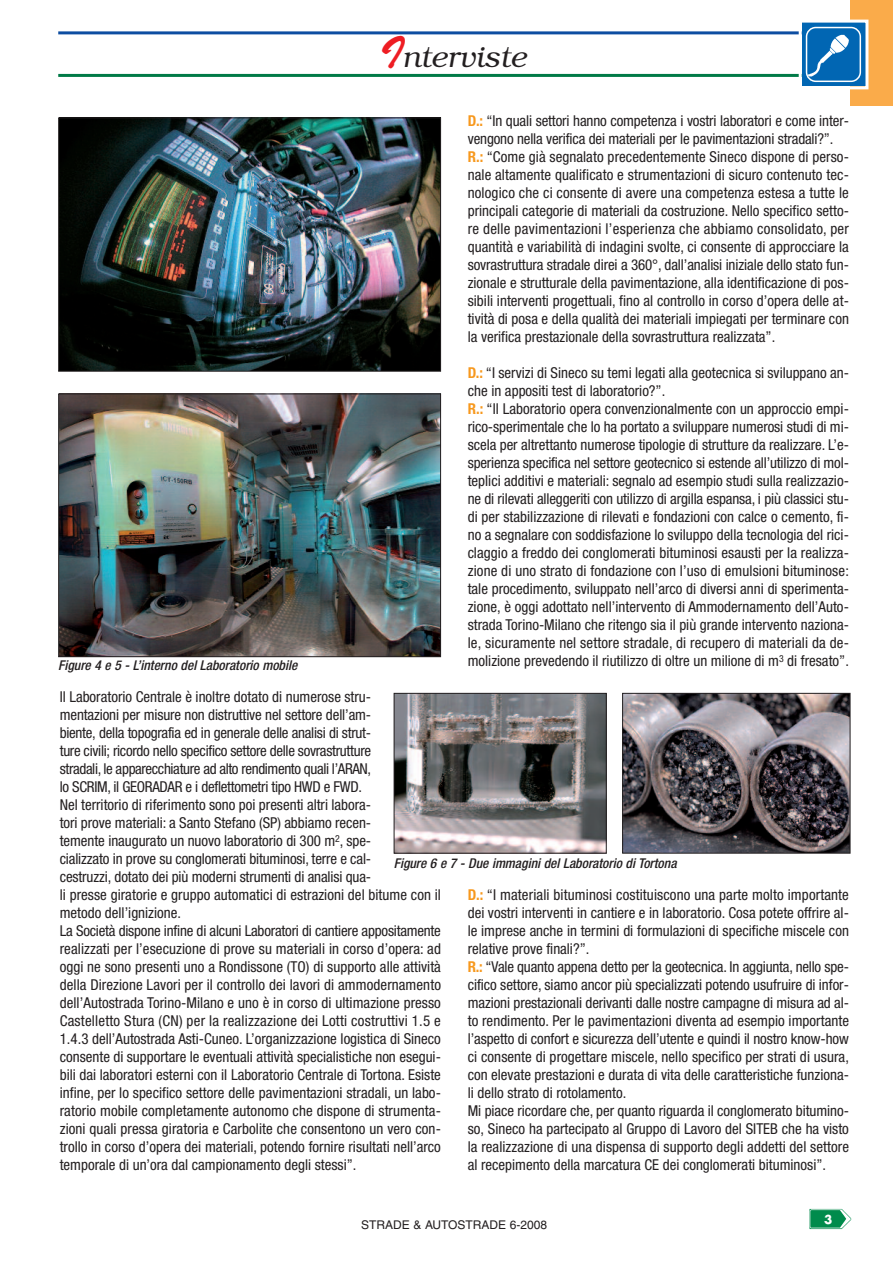
<style>
.page{position:relative;width:893px;height:1263px;background:#fff}
.page>*{position:absolute;margin:0;border:0;box-sizing:border-box;transform-origin:0 0}
.t1{font:italic 300 30px "Bookman";color:#231f20}
.t2{font:condensed 15px/18px "Helvetica Neue";color:#231f20}
.t3{font:italic 500 condensed 13.5px "Helvetica Neue";color:#231f20}
.t4{font:12px "Helvetica";color:#231f20}
.t5{font:700 12px "Futura";color:#fff}
.s1{font-family:"Brush Script";font-weight:400;font-style:normal;font-size:45px;color:#ee1d23}
.s2{font-weight:700;color:#f7981d}
</style>
<div class="page">
<img style="left:810px;top:1209px;width:41px;height:20px">
<hr style="left:58px;top:31px;width:790px;height:3px;background:#0d4da1">
<hr style="left:58px;top:74px;width:790px;height:3px;background:#017a47">
<div style="left:850px;top:0;width:43px;height:106px;background:#faab4a"></div>
<div style="left:802px;top:23px;width:63px;height:63px;background:linear-gradient(to right,#0166b3,#0166b3)"></div>
<div style="left:799px;top:20px;width:69px;height:69px;border:3px solid #fff"></div>
<svg style="left:806px;top:27px;width:55px;height:55px;background:#3484c2"></svg>
<img style="left:60px;top:396px;width:379px;height:259px">
<div style="left:58px;top:394px;width:383px;height:263px;border:1px solid #231f20"></div>
<img style="left:60px;top:120px;width:379px;height:250px">
<div style="left:58px;top:118px;width:383px;height:254px;border:1px solid #231f20"></div>
<img style="left:396px;top:695px;width:209px;height:156px">
<div style="left:394px;top:693px;width:213px;height:160px;border:1px solid #231f20"></div>
<img style="left:624px;top:695px;width:224px;height:156px">
<div style="left:622px;top:693px;width:228px;height:160px;border:1px solid #231f20"></div>
<p class="t3" style="left:58px;top:660px;width:241px">Figure 4 e 5 - L’interno del Laboratorio mobile</p>
<h1 class="t1" style="left:380px;top:40px;width:148px"><span class="s1">I</span>nterviste</h1>
<p class="t2" style="left:468px;top:113px;width:383px"><span class="s2">D.:</span> “In quali settori hanno competenza i vostri laboratori e come inter&shy;vengono nella verifica dei materiali per le pavimentazioni stradali?”.<br><span class="s2">R.:</span> “Come già segnalato precedentemente Sineco dispone di perso&shy;nale altamente qualificato e strumentazioni di sicuro contenuto tec&shy;nologico che ci consente di avere una competenza estesa a tutte le principali categorie di materiali da costruzione. Nello specifico setto&shy;re delle pavimentazioni l’esperienza che abbiamo consolidato, per quantità e variabilità di indagini svolte, ci consente di approcciare la sovrastruttura stradale direi a 360°, dall’analisi iniziale dello stato fun&shy;zionale e strutturale della pavimentazione, alla identificazione di pos&shy;sibili interventi progettuali, fino al controllo in corso d’opera delle at&shy;tività di posa e della qualità dei materiali impiegati per terminare con la verifica prestazionale della sovrastruttura realizzata”.</p>
<p class="t2" style="left:468px;top:365px;width:383px"><span class="s2">D.:</span> “I servizi di Sineco su temi legati alla geotecnica si sviluppano an&shy;che in appositi test di laboratorio?”.<br><span class="s2">R.:</span> “Il Laboratorio opera convenzionalmente con un approccio empi&shy;rico-sperimentale che lo ha portato a sviluppare numerosi studi di mi&shy;scela per altrettanto numerose tipologie di strutture da realizzare. L’e&shy;sperienza specifica nel settore geotecnico si estende all’utilizzo di mol&shy;teplici additivi e materiali: segnalo ad esempio studi sulla realizzazio&shy;ne di rilevati alleggeriti con utilizzo di argilla espansa, i più classici stu&shy;di per stabilizzazione di rilevati e fondazioni con calce o cemento, fi&shy;no a segnalare con soddisfazione lo sviluppo della tecnologia del rici&shy;claggio a freddo dei conglomerati bituminosi esausti per la realizza&shy;zione di uno strato di fondazione con l’uso di emulsioni bituminose: tale procedimento, sviluppato nell’arco di diversi anni di sperimenta&shy;zione, è oggi adottato nell’intervento di Ammodernamento dell’Auto&shy;strada Torino-Milano che ritengo sia il più grande intervento naziona&shy;le, sicuramente nel settore stradale, di recupero di materiali da de&shy;molizione prevedendo il riutilizzo di oltre un milione di m<sup>3</sup> di fresato”.</p>
<p class="t2" style="left:60px;top:689px;width:383px">Il Laboratorio Centrale è inoltre dotato di numerose stru-<br>mentazioni per misure non distruttive nel settore dell’am-<br>biente, della topografia ed in generale delle analisi di strut-<br>ture civili; ricordo nello specifico settore delle sovrastrutture<br>stradali, le apparecchiature ad alto rendimento quali l’ARAN,<br>lo SCRIM, il GEORADAR e i deflettometri tipo HWD e FWD.<br>Nel territorio di riferimento sono poi presenti altri labora-<br>tori prove materiali: a Santo Stefano (SP) abbiamo recen-<br>temente inaugurato un nuovo laboratorio di 300 m<sup>2</sup>, spe-<br>cializzato in prove su conglomerati bituminosi, terre e cal-<br>cestruzzi, dotato dei più moderni strumenti di analisi qua-<br>li presse giratorie e gruppo automatici di estrazioni del bitume con il metodo dell’ignizione.<br>La Società dispone infine di alcuni Laboratori di cantiere appositamente realizzati per l’esecuzione di prove su materiali in corso d’opera: ad oggi ne sono presenti uno a Rondissone (TO) di supporto alle attività della Direzione Lavori per il controllo dei lavori di ammodernamento dell’Autostrada Torino-Milano e uno è in corso di ultimazione presso Castelletto Stura (CN) per la realizzazione dei Lotti costruttivi 1.5 e 1.4.3 dell’Autostrada Asti-Cuneo. L’organizzazione logistica di Sineco consente di supportare le eventuali attività specialistiche non esegui&shy;bili dai laboratori esterni con il Laboratorio Centrale di Tortona. Esiste infine, per lo specifico settore delle pavimentazioni stradali, un labo&shy;ratorio mobile completamente autonomo che dispone di strumenta&shy;zioni quali pressa giratoria e Carbolite che consentono un vero con&shy;trollo in corso d’opera dei materiali, potendo fornire risultati nell’arco temporale di un’ora dal campionamento degli stessi”.</p>
<p class="t3" style="left:394px;top:858px;width:284px">Figure 6 e 7 - Due immagini del Laboratorio di Tortona</p>
<p class="t2" style="left:468px;top:887px;width:383px"><span class="s2">D.:</span> “I materiali bituminosi costituiscono una parte molto importante dei vostri interventi in cantiere e in laboratorio. Cosa potete offrire al&shy;le imprese anche in termini di formulazioni di specifiche miscele con relative prove finali?”.<br><span class="s2">R.:</span> “Vale quanto appena detto per la geotecnica. In aggiunta, nello spe&shy;cifico settore, siamo ancor più specializzati potendo usufruire di infor&shy;mazioni prestazionali derivanti dalle nostre campagne di misura ad al&shy;to rendimento. Per le pavimentazioni diventa ad esempio importante l’aspetto di confort e sicurezza dell’utente e quindi il nostro know-how ci consente di progettare miscele, nello specifico per strati di usura, con elevate prestazioni e durata di vita delle caratteristiche funziona&shy;li dello strato di rotolamento.<br>Mi piace ricordare che, per quanto riguarda il conglomerato bitumino&shy;so, Sineco ha partecipato al Gruppo di Lavoro del SITEB che ha visto la realizzazione di una dispensa di supporto degli addetti del settore al recepimento della marcatura CE dei conglomerati bituminosi”.</p>
<p class="t4" style="left:361px;top:1220px;width:187px">STRADE &amp; AUTOSTRADE 6-2008</p>
<p class="t5" style="left:824px;top:1214px;width:10px">3</p>
</div>
